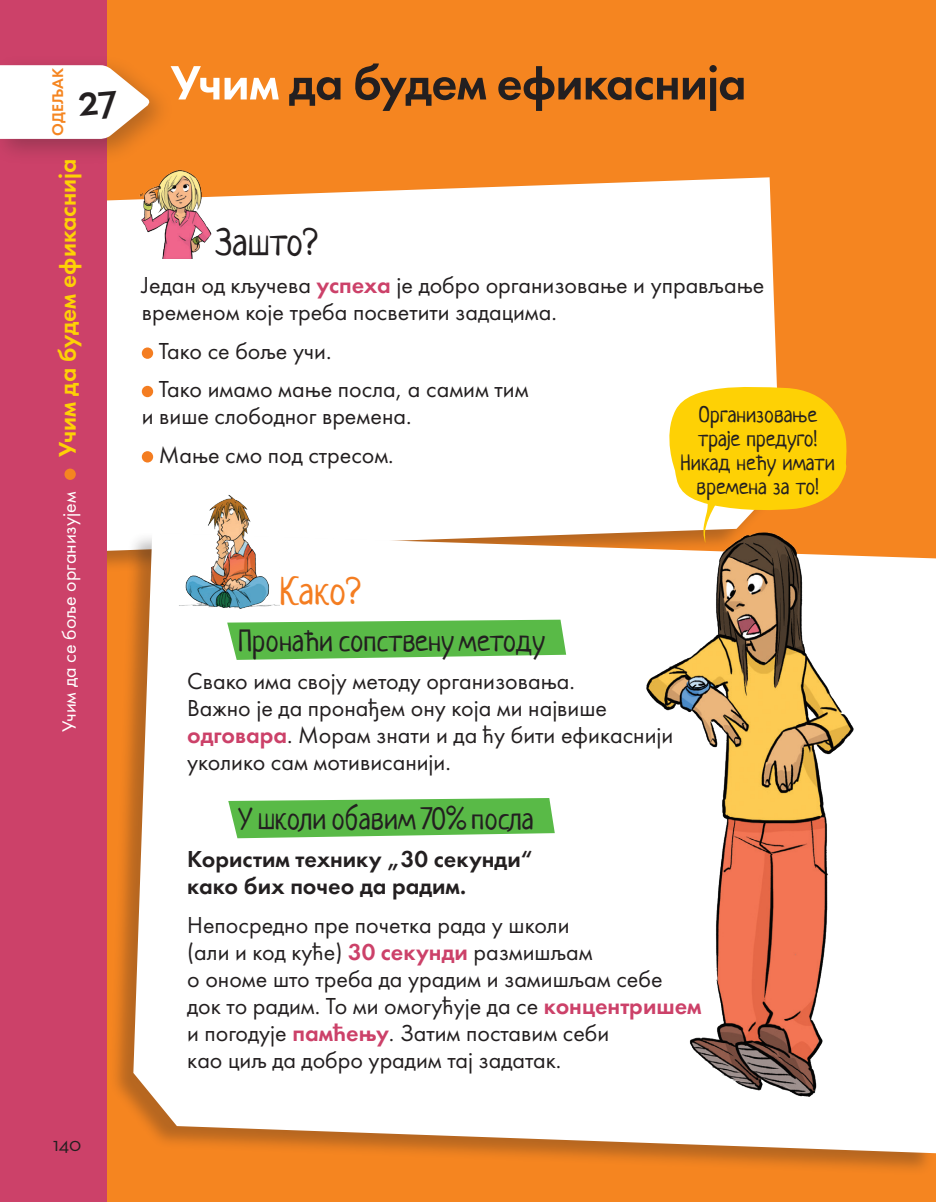
<style>
.page{position:relative;width:936px;height:1202px;background:#fff}
.page>*{position:absolute;margin:0;border:0;box-sizing:border-box;transform-origin:0 0}
.Titre_page{font:600 50px "Futura PT";letter-spacing:-.015em;color:#231f20}
.Titre_noir{font:38px "Neucha";color:#231f20}
.Titre_orange{font:38px "Neucha";color:#f47d21}
.Intertitre_noir{font:30px "Neucha";color:#231f20}
.t1{font:600 25px "Futura PT";color:#fed105}
.Texte_courant_noir{font:24px/27px "Futura PT";color:#231f20}
.Texte_courant_noir-2{font:600 24px/27px "Futura PT";color:#231f20}
.text_u_boxu{font:22px/24px "Neucha";color:#231f20;text-align:center}
.t2{font:20px "Futura PT";color:#fff}
.t3{font:20px "Neutraface Text";color:#231f20}
.t4{font:600 16px "Futura PT";color:#f58520}
.s1{color:#fff}
.s2{font-weight:600;color:#cc4169}
</style>
<div class="page">
<div style="left:0;top:0;width:935px;height:1202px;background:#f58520"></div>
<div style="left:106px;top:177px;width:671px;height:375px;background:#fff"></div>
<div style="left:108px;top:531px;width:826px;height:645px;background:#231f20;opacity:.3"></div>
<svg style="left:133px;top:533px;width:802px;height:620px;background:#fbf6f1"></svg>
<svg style="left:662px;top:384px;width:185px;height:138px;background:#fdce2b"></svg>
<svg style="left:227px;top:620px;width:339px;height:40px;background:#6bc15b"></svg>
<svg style="left:228px;top:798px;width:326px;height:40px;background:#6bc15b"></svg>
<img style="left:635px;top:522px;width:227px;height:585px">
<img style="left:135px;top:170px;width:80px;height:89px">
<img style="left:177px;top:493px;width:102px;height:116px">
<div style="left:142px;top:347px;width:11px;height:12px;background:#f47d21;border-radius:50%"></div>
<div style="left:142px;top:386px;width:11px;height:11px;background:#f47d21;border-radius:50%"></div>
<div style="left:142px;top:451px;width:11px;height:11px;background:#f47d21;border-radius:50%"></div>
<div style="left:0;top:0;width:106px;height:1202px;background:#cc4169"></div>
<div style="left:0;top:54px;width:175px;height:112px;background:#231f20;opacity:.3"></div>
<div style="left:64px;top:469px;width:12px;height:11px;background:#f58520;border-radius:50%"></div>
<svg style="left:0;top:65px;width:152px;height:74px;background:#f9eadd"></svg>
<p class="t4" style="left:48px;top:136px;width:69px;rotate:-90deg">ОДЕЉАК</p>
<p class="t1" style="left:52px;top:457px;width:300px;rotate:-90deg">Учим да будем ефикаснија</p>
<p class="t2" style="left:57px;top:732px;width:242px;rotate:-90deg">Учим да се боље организујем</p>
<p class="t3" style="left:53px;top:1132px;width:30px">140</p>
<p class="Titre_page" style="left:170px;top:51px;width:577px"><span class="s1">Учим</span> да будем ефикаснија</p>
<p class="Titre_noir" style="left:215px;top:219px;width:104px">Зашто?</p>
<p class="Texte_courant_noir" style="left:142px;top:272px;width:624px">Један од кључева <span class="s2">успеха</span> је добро организовање и управљање временом које треба посветити задацима.</p>
<p class="Texte_courant_noir" style="left:159px;top:337px;width:174px">Тако се боље учи.</p>
<p class="Texte_courant_noir" style="left:142px;top:376px;width:388px;text-indent:17px">Тако имамо мање посла, а самим тим и више слободног времена.</p>
<p class="Texte_courant_noir" style="left:159px;top:441px;width:236px">Мање смо под стресом.</p>
<p class="text_u_boxu" style="left:680px;top:402px;width:156px">Организовање траје предуго!<br>Никад нећу имати времена за то!</p>
<p class="Titre_orange" style="left:279px;top:567px;width:82px">Како?</p>
<p class="Intertitre_noir" style="left:238px;top:622px;width:308px">Пронаћи сопствену методу</p>
<p class="Texte_courant_noir" style="left:187px;top:668px;width:487px">Свако има своју методу организовања.<br>Важно је да пронађем ону која ми највише <span class="s2">одговара</span>. Морам знати и да ћу бити ефикаснији уколико сам мотивисанији.</p>
<p class="Intertitre_noir" style="left:238px;top:800px;width:297px">У школи обавим 70% посла</p>
<p class="Texte_courant_noir-2" style="left:187px;top:845px;width:347px">Користим технику „30 секунди“ како бих почео да радим.</p>
<p class="Texte_courant_noir" style="left:187px;top:911px;width:516px">Непосредно пре почетка рада у школи<br>(али и код куће) <span class="s2">30 секунди</span> размишљам<br>о ономе што треба да урадим и замишљам себе док то радим. То ми омогућује да се <span class="s2">концентришем </span>и погодује <span class="s2">памћењу</span>. Затим поставим себи<br>као циљ да добро урадим тај задатак.</p>
</div>
